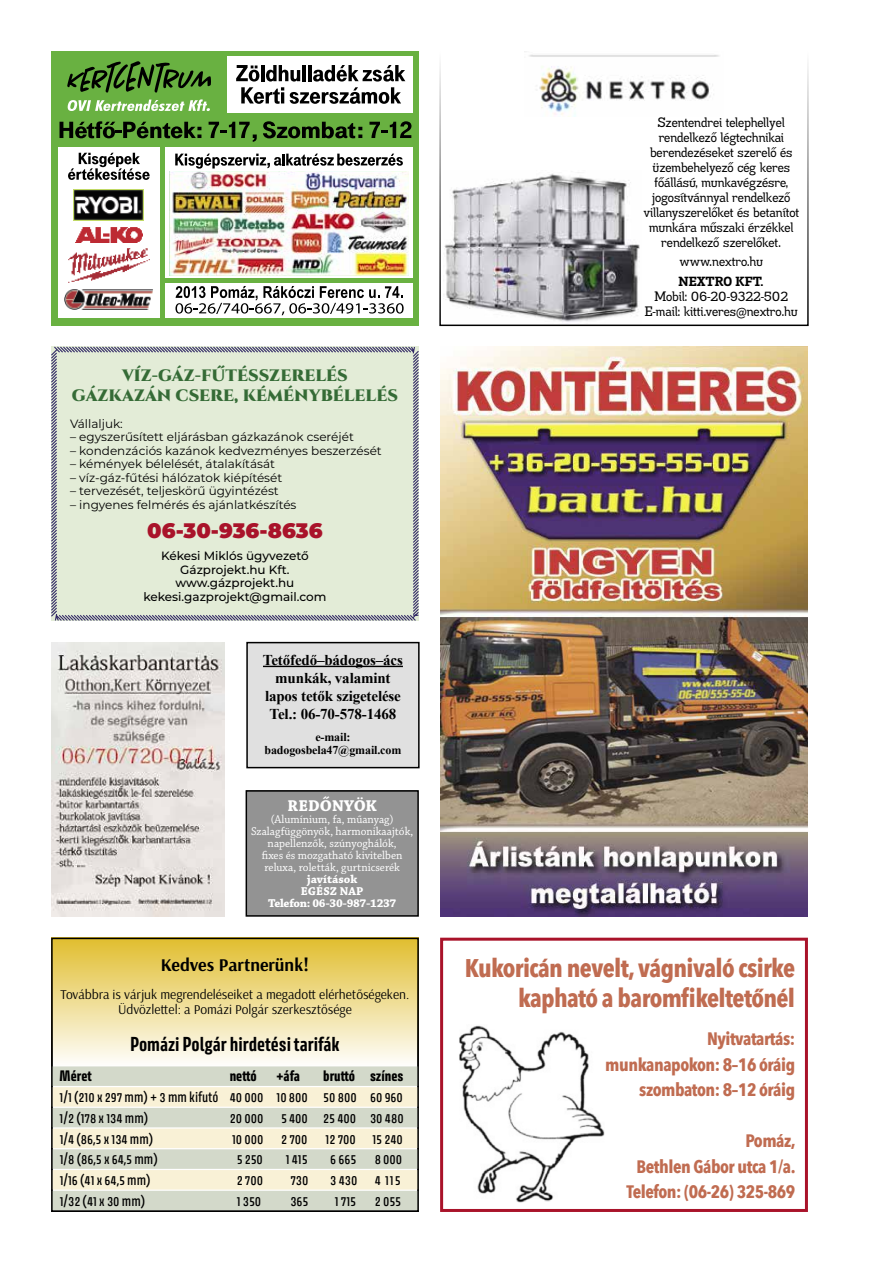
<style>
.page{position:relative;width:893px;height:1263px;background:#fff}
.page>*{position:absolute;margin:0;border:0;box-sizing:border-box;transform-origin:0 0}
.t1{font:700 25.5px/30px "Avenir Next Condensed";letter-spacing:-.025em;color:#c06c51;text-align:right}
.t2{font:900 21px "Montserrat";color:#a9132a}
.t3{font:700 18px/25.5px "Avenir Next Condensed";letter-spacing:-.025em;color:#c06c51;text-align:right}
.t4{font:700 18px "Avory I Latn";color:#000}
.t5{font:700 18px "Arsenal";color:#000}
.t6{font:900 16.5px/19.5px "Cinzel";color:#356b36;text-align:center}
.t7{font:700 16.5px "Chaparral Pro";color:#fff}
.t8{font:700 15px/18px "Times New Roman";letter-spacing:-.01em;color:#000;text-align:center}
.t9{font:13.5px/15px "Madawaska Rg";color:#000;text-align:center}
.t10{font:13.5px/20.7px "Avory I Latn Me";color:#000}
.t11{font:13.5px/15px "Arsenal";color:#000;text-align:center}
.t12{font:13.5px "Avory I Latn Eb";color:#000}
.t13{font:13.5px "Madawaska Hv";color:#000}
.t14{font:12px "Montserrat";color:#000}
.t15{font:12px/12px "Chaparral Pro";color:#fff;text-align:center;scale:.95 1}
.t16{font:500 12px/13.5px "Montserrat";color:#000;text-align:center}
.t17{font:700 12px/12px "Chaparral Pro";letter-spacing:-.015em;color:#fff;text-align:center}
.t18{font:700 12px/13.5px "Times New Roman";letter-spacing:-.01em;color:#000;text-align:center}
</style>
<div class="page">
<div style="left:247px;top:643px;width:172px;height:125px;background:#e0e0e0"></div>
<div style="left:246px;top:642px;width:174px;height:126px;border:2px solid #000"></div>
<hr style="left:263px;top:666px;width:140px;height:1px;background:#000">
<div style="left:440px;top:938px;width:368px;height:274px;border:3px solid #a9132a"></div>
<img style="left:459px;top:1025px;width:146px;height:177px">
<img style="left:51px;top:642px;width:173px;height:274px">
<img style="left:441px;top:347px;width:366px;height:569px">
<div style="left:51px;top:347px;width:368px;height:274px;background:#e3ecd7"></div>
<div style="left:246px;top:791px;width:172px;height:125px;background:#939393"></div>
<div style="left:246px;top:790px;width:173px;height:127px;border:2px solid #000"></div>
<div style="left:51px;top:51px;width:368px;height:274px;background:#69b141"></div>
<div style="left:228px;top:57px;width:185px;height:56px;background:#fff"></div>
<div style="left:165px;top:147px;width:248px;height:171px;background:#fff"></div>
<div style="left:58px;top:147px;width:102px;height:171px;background:#fff"></div>
<svg style="left:60px;top:121px;width:141px;height:17px"></svg>
<svg style="left:209px;top:122px;width:48px;height:20px"></svg>
<svg style="left:263px;top:121px;width:99px;height:17px"></svg>
<svg style="left:369px;top:121px;width:42px;height:17px"></svg>
<svg style="left:175px;top:286px;width:229px;height:29px"></svg>
<svg style="left:236px;top:65px;width:169px;height:39px"></svg>
<svg style="left:175px;top:154px;width:228px;height:15px"></svg>
<img style="left:74px;top:189px;width:70px;height:31px">
<img style="left:75px;top:227px;width:68px;height:16px">
<img style="left:64px;top:289px;width:89px;height:21px">
<img style="left:68px;top:248px;width:82px;height:35px">
<svg style="left:68px;top:153px;width:82px;height:27px"></svg>
<svg style="left:67px;top:61px;width:144px;height:32px"></svg>
<svg style="left:68px;top:99px;width:142px;height:12px"></svg>
<img style="left:170px;top:171px;width:238px;height:104px">
<div style="left:165px;top:278px;width:248px;height:5px;background:#69b141"></div>
<div style="left:51px;top:938px;width:368px;height:128px;background:linear-gradient(to bottom,#e1be2f,#fefdfa)"></div>
<div style="left:51px;top:1066px;width:368px;height:20px;background:#d3d9ca"></div>
<div style="left:51px;top:1087px;width:368px;height:20px;background:#f9f1d6"></div>
<div style="left:51px;top:1108px;width:368px;height:19px;background:#d3d9ca"></div>
<div style="left:51px;top:1128px;width:368px;height:20px;background:#f9f1d6"></div>
<div style="left:51px;top:1149px;width:368px;height:20px;background:#d3d9ca"></div>
<div style="left:51px;top:1170px;width:368px;height:19px;background:#f9f1d6"></div>
<div style="left:51px;top:1191px;width:368px;height:19px;background:#d3d9ca"></div>
<div style="left:51px;top:938px;width:368px;height:274px;border:2px solid #000"></div>
<img style="left:524px;top:51px;width:195px;height:65px">
<img style="left:443px;top:172px;width:197px;height:150px">
<p class="t6" style="left:72px;top:366px;width:328px">VÍZ-GÁZ-FŰTÉSSZERELÉS<br>GÁZKAZÁN CSERE, KÉMÉNYBÉLELÉS</p>
<p class="t14" style="left:70px;top:415px;width:54px">Vállaljuk:</p>
<p class="t14" style="left:70px;top:428px;width:285px">– egyszerűsített eljárásban gázkazánok cseréjét</p>
<p class="t14" style="left:70px;top:442px;width:313px">– kondenzációs kazánok kedvezményes beszerzését</p>
<p class="t14" style="left:70px;top:455px;width:206px">– kémények bélelését, átalakítását</p>
<p class="t14" style="left:70px;top:469px;width:214px">– víz-gáz-fűtési hálózatok kiépítését</p>
<p class="t14" style="left:70px;top:482px;width:210px">– tervezését, teljeskörű ügyintézést</p>
<p class="t14" style="left:70px;top:496px;width:228px">– ingyenes felmérés és ajánlatkészítés</p>
<h2 class="t2" style="left:147px;top:515px;width:177px">06-30-936-8636</h2>
<p class="t16" style="left:143px;top:549px;width:185px">Kékesi Miklós ügyvezető<br>Gázprojekt.hu Kft. www.gázprojekt.hu kekesi.gazprojekt@gmail.com</p>
<p class="t8" style="left:263px;top:650px;width:141px">Tetőfedő–bádogos–ács munkák, valamint lapos tetők szigetelése<br>Tel.: 06-70-578-1468</p>
<p class="t18" style="left:265px;top:730px;width:138px">e-mail: badogosbela47@gmail.com</p>
<p class="t7" style="left:288px;top:796px;width:91px">REDŐNYÖK</p>
<p class="t15" style="left:251px;top:814px;width:172px">(Alumínium, fa, műanyag)<br>Szalagfüggönyök, harmonikaajtók, napellenzők, szúnyoghálók,<br>fixes és mozgatható kivitelben reluxa, roletták, gurtnicserék</p>
<p class="t17" style="left:268px;top:874px;width:130px">javítások<br>EGÉSZ NAP<br>Telefon: 06-30-987-1237</p>
<h3 class="t5" style="left:161px;top:954px;width:150px">Kedves Partnerünk!</h3>
<p class="t11" style="left:60px;top:987px;width:350px">Továbbra is várjuk megrendeléseiket a megadott elérhetőségeken.<br>Üdvözlettel: a Pomázi Polgár szerkesztősége</p>
<h3 class="t4" style="left:130px;top:1033px;width:211px">Pomázi Polgár hirdetési tarifák</h3>
<p class="t12" style="left:60px;top:1067px;width:34px">Méret</p>
<p class="t12" style="left:230px;top:1067px;width:29px">nettó</p>
<p class="t12" style="left:276px;top:1067px;width:25px">+áfa</p>
<p class="t12" style="left:323px;top:1067px;width:82px">bruttó színes</p>
<p class="t10" style="left:60px;top:1086px;width:345px">1/1 (210 x 297 mm) + 3 mm kifutó 40 000 10 800 50 800 60 960<br>1/2 (178 x 134 mm)</p>
<p class="t10" style="left:230px;top:1107px;width:35px">20 000</p>
<p class="t10" style="left:281px;top:1107px;width:124px">5 400 25 400 30 480</p>
<p class="t10" style="left:60px;top:1128px;width:95px">1/4 (86,5 x 134 mm)</p>
<p class="t10" style="left:232px;top:1128px;width:33px">10 000</p>
<p class="t10" style="left:281px;top:1128px;width:28px">2 700</p>
<p class="t10" style="left:326px;top:1128px;width:79px">12 700 15 240</p>
<p class="t10" style="left:60px;top:1149px;width:100px">1/8 (86,5 x 64,5 mm)</p>
<p class="t10" style="left:237px;top:1149px;width:28px">5 250</p>
<p class="t10" style="left:286px;top:1149px;width:23px">1 415</p>
<p class="t10" style="left:330px;top:1149px;width:28px">6 665</p>
<p class="t10" style="left:375px;top:1149px;width:29px">8 000</p>
<p class="t10" style="left:60px;top:1169px;width:92px">1/16 (41 x 64,5 mm)</p>
<p class="t10" style="left:237px;top:1169px;width:28px">2 700</p>
<p class="t10" style="left:290px;top:1169px;width:19px">730</p>
<p class="t10" style="left:330px;top:1169px;width:29px">3 430</p>
<p class="t10" style="left:375px;top:1169px;width:27px">4 115</p>
<p class="t10" style="left:60px;top:1190px;width:87px">1/32 (41 x 30 mm)</p>
<p class="t10" style="left:237px;top:1190px;width:26px">1 350</p>
<p class="t10" style="left:290px;top:1190px;width:20px">365</p>
<p class="t10" style="left:335px;top:1190px;width:23px">1 715</p>
<p class="t10" style="left:375px;top:1190px;width:28px">2 055</p>
<p class="t9" style="left:643px;top:115px;width:157px">Szentendrei telephellyel rendelkező légtechnikai berendezéseket szerelő és üzembehelyező cég keres főállású, munkavégzésre, jogosítvánnyal rendelkező villanyszerelőket és betanítot munkára műszaki érzékkel rendelkező szerelőket.</p>
<p class="t9" style="left:679px;top:254px;width:85px">www.nextro.hu</p>
<p class="t13" style="left:679px;top:273px;width:87px">NEXTRO KFT.</p>
<p class="t9" style="left:645px;top:288px;width:155px">Mobil: 06-20-9322-502<br>E-mail: kitti.veres@nextro.hu</p>
<h1 class="t1" style="left:465px;top:953px;width:332px">Kukoricán nevelt, vágnivaló csirke kapható a baromfikeltetőnél</h1>
<h3 class="t3" style="left:605px;top:1026px;width:191px">Nyitvatartás: munkanapokon: 8–16 óráig szombaton: 8–12 óráig</h3>
<h3 class="t3" style="left:626px;top:1128px;width:171px">Pomáz,<br>Bethlen Gábor utca 1/a.<br>Telefon: (06-26) 325-869</h3>
</div>
